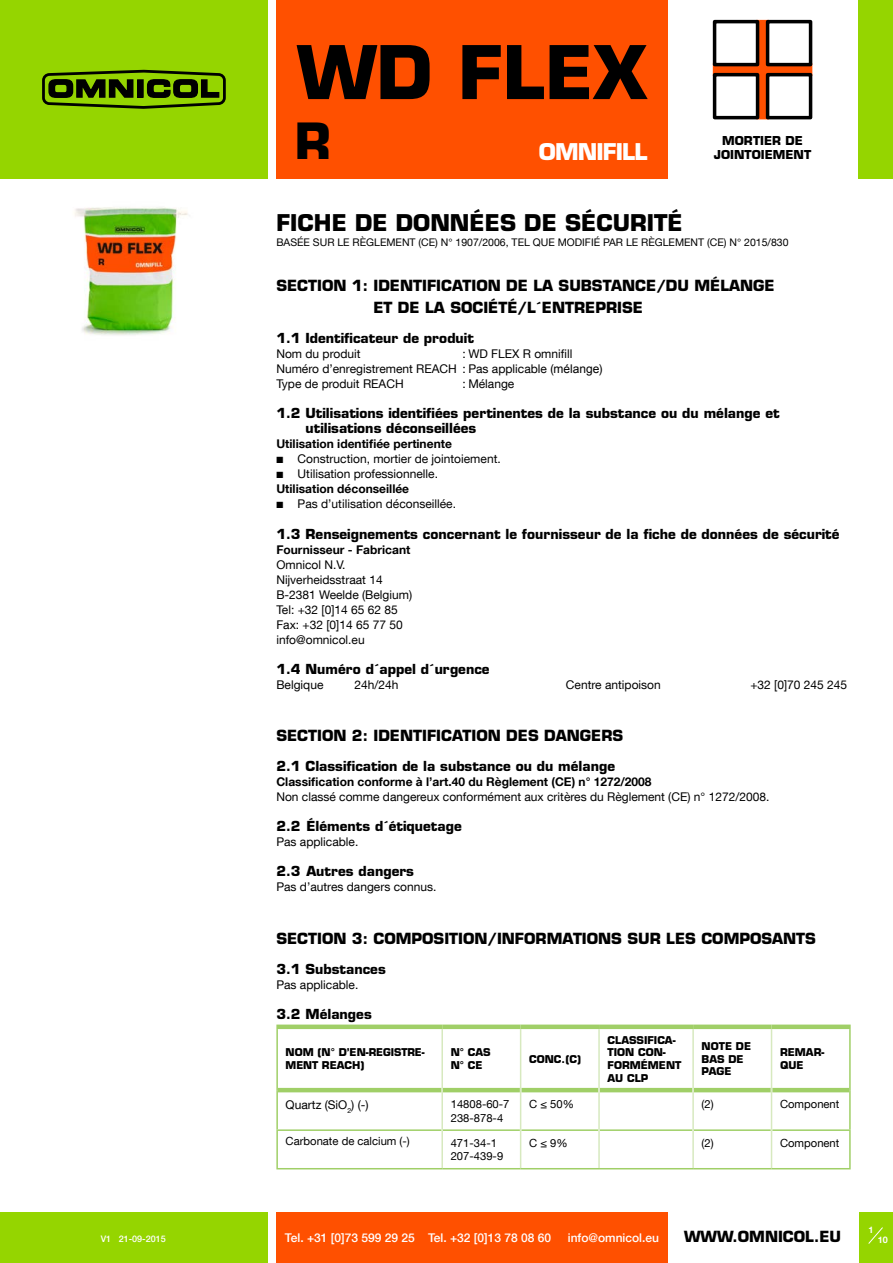
<style>
.page{position:relative;width:893px;height:1263px;background:#fff}
.page>*{position:absolute;margin:0;border:0;box-sizing:border-box;transform-origin:0 0}
.t1{font:700 72px "Eurostile";color:#000}
.t2{font:700 48.6px "Eurostile";color:#000}
.t3{font:700 22.5px "Eurostile";color:#000}
.t4{font:700 22.5px "Eurostile";letter-spacing:-.04em;color:#fff}
.t5{font:700 15px/22.5px "Eurostile";color:#000}
.t6{font:700 13.5px/15px "Eurostile";color:#000}
.t7{font:12px/15px "Helvetica Neue LT Com";color:#000}
.t8{font:700 12px "Helvetica Neue LT Com";color:#000}
.t9{font:500 12px "Helvetica Neue LT Com";color:#fff}
.t10{font:700 12px/13.5px "Eurostile";color:#000;text-align:center}
.t11{font:11.25px/13.5px "Helvetica Neue LT Com";color:#000}
.t12{font:700 10.5px/12.6px "Eurostile";color:#000}
.t13{font:10.5px "Helvetica Neue LT Com";color:#000}
.t14{font:500 9px "Helvetica Neue LT Com";color:#fff}
.t15{font:700 9px "Helvetica Neue LT Com";color:#fff}
.s1{font-family:"Arial"}
.s2{font-weight:700}
</style>
<div class="page">
<div style="left:859px;top:1212px;width:34px;height:51px;background:#95d500"></div>
<div style="left:0;top:1212px;width:268px;height:51px;background:#95d500"></div>
<div style="left:858px;top:0;width:35px;height:179px;background:#95d500"></div>
<div style="left:0;top:0;width:268px;height:179px;background:#95d500"></div>
<div style="left:42px;top:73px;width:184px;height:32px;border:3px solid #000;border-radius:6px"></div>
<svg style="left:48px;top:79px;width:86px;height:19px"></svg>
<div style="left:138px;top:80px;width:5px;height:17px;background:#000"></div>
<div style="left:137px;top:79px;width:7px;height:19px;border:1px solid #000"></div>
<svg style="left:146px;top:79px;width:74px;height:19px"></svg>
<div style="left:276px;top:1212px;width:392px;height:51px;background:#ff5000"></div>
<svg style="left:868px;top:1227px;width:15px;height:17px"></svg>
<div style="left:276px;top:0;width:392px;height:179px;background:#ff5000"></div>
<hr style="left:276px;top:1129px;width:165px;height:2px;background:#a0cf67">
<hr style="left:443px;top:1129px;width:77px;height:2px;background:#a0cf67">
<hr style="left:521px;top:1129px;width:77px;height:2px;background:#a0cf67">
<hr style="left:600px;top:1129px;width:92px;height:2px;background:#a0cf67">
<hr style="left:694px;top:1129px;width:77px;height:2px;background:#a0cf67">
<hr style="left:772px;top:1129px;width:79px;height:2px;background:#a0cf67">
<hr style="left:276px;top:1168px;width:166px;height:1px;background:#a0cf67">
<hr style="left:442px;top:1168px;width:79px;height:1px;background:#a0cf67">
<hr style="left:521px;top:1168px;width:78px;height:1px;background:#a0cf67">
<hr style="left:599px;top:1168px;width:94px;height:1px;background:#a0cf67">
<hr style="left:693px;top:1168px;width:78px;height:1px;background:#a0cf67">
<hr style="left:771px;top:1168px;width:80px;height:1px;background:#a0cf67">
<hr style="left:276px;top:1090px;width:2px;height:39px;background:#a0cf67">
<hr style="left:849px;top:1090px;width:2px;height:39px;background:#a0cf67">
<hr style="left:276px;top:1131px;width:2px;height:37px;background:#a0cf67">
<hr style="left:849px;top:1131px;width:2px;height:37px;background:#a0cf67">
<div style="left:276px;top:1024px;width:166px;height:5px;background:#a0cf67"></div>
<div style="left:442px;top:1024px;width:79px;height:5px;background:#a0cf67"></div>
<div style="left:521px;top:1024px;width:78px;height:5px;background:#a0cf67"></div>
<div style="left:599px;top:1024px;width:94px;height:5px;background:#a0cf67"></div>
<div style="left:693px;top:1024px;width:78px;height:5px;background:#a0cf67"></div>
<div style="left:771px;top:1024px;width:80px;height:5px;background:#a0cf67"></div>
<hr style="left:278px;top:1088px;width:163px;height:4px;background:#a0cf67">
<hr style="left:443px;top:1088px;width:77px;height:4px;background:#a0cf67">
<hr style="left:521px;top:1088px;width:77px;height:4px;background:#a0cf67">
<hr style="left:600px;top:1088px;width:92px;height:4px;background:#a0cf67">
<hr style="left:694px;top:1088px;width:77px;height:4px;background:#a0cf67">
<hr style="left:772px;top:1088px;width:77px;height:4px;background:#a0cf67">
<hr style="left:276px;top:1029px;width:2px;height:61px;background:#a0cf67">
<hr style="left:849px;top:1029px;width:2px;height:61px;background:#a0cf67">
<hr style="left:441px;top:1029px;width:2px;height:61px;background:#d7e9bf">
<hr style="left:520px;top:1029px;width:1px;height:61px;background:#d7e9bf">
<hr style="left:598px;top:1029px;width:2px;height:61px;background:#d7e9bf">
<hr style="left:692px;top:1029px;width:2px;height:61px;background:#d7e9bf">
<hr style="left:771px;top:1029px;width:1px;height:61px;background:#d7e9bf">
<hr style="left:441px;top:1090px;width:2px;height:40px;background:#d7e9bf">
<hr style="left:520px;top:1090px;width:1px;height:40px;background:#d7e9bf">
<hr style="left:598px;top:1090px;width:2px;height:40px;background:#d7e9bf">
<hr style="left:692px;top:1090px;width:2px;height:40px;background:#d7e9bf">
<hr style="left:771px;top:1090px;width:1px;height:40px;background:#d7e9bf">
<hr style="left:441px;top:1130px;width:2px;height:38px;background:#d7e9bf">
<hr style="left:520px;top:1130px;width:1px;height:38px;background:#d7e9bf">
<hr style="left:598px;top:1130px;width:2px;height:38px;background:#d7e9bf">
<hr style="left:692px;top:1130px;width:2px;height:38px;background:#d7e9bf">
<hr style="left:771px;top:1130px;width:1px;height:38px;background:#d7e9bf">
<svg style="left:759px;top:20px;width:7px;height:99px"></svg>
<svg style="left:713px;top:63px;width:99px;height:13px"></svg>
<div style="left:713px;top:73px;width:46px;height:46px;border:4px solid #000"></div>
<div style="left:766px;top:73px;width:46px;height:46px;border:4px solid #000"></div>
<div style="left:713px;top:20px;width:46px;height:46px;border:4px solid #000"></div>
<div style="left:766px;top:20px;width:46px;height:46px;border:4px solid #000"></div>
<img style="left:74px;top:207px;width:114px;height:128px">
<h1 class="t1" style="left:297px;top:28px;width:351px">WD FLEX</h1>
<h2 class="t2" style="left:295px;top:111px;width:38px">R</h2>
<h3 class="t4" style="left:539px;top:138px;width:110px">OMNIFILL</h3>
<p class="t10" style="left:714px;top:134px;width:99px">MORTIER DE<br>JOINTOIEMENT</p>
<h3 class="t3" style="left:276px;top:209px;width:408px">FICHE DE DONNÉES DE SÉCURITÉ</h3>
<p class="t13" style="left:276px;top:236px;width:514px">BASÉE SUR LE RÈGLEMENT (CE) N° 1907/2006, TEL QUE MODIFIÉ PAR LE RÈGLEMENT (CE) N° 2015/830</p>
<p class="t5" style="left:373px;top:274px;width:403px;text-indent:-97px">SECTION 1: IDENTIFICATION DE LA SUBSTANCE/DU MÉLANGE<br>ET DE LA SOCIÉTÉ/L´ENTREPRISE</p>
<p class="t6" style="left:276px;top:331px;width:199px">1.1 Identificateur de produit</p>
<p class="t7" style="left:276px;top:346px;width:86px">Nom du produit</p>
<p class="t7" style="left:276px;top:346px;width:328px;text-indent:186px">: WD FLEX R omnifill<br>Numéro d’enregistrement REACH : Pas applicable (<span class="s1">mélange</span>)<br>Type de produit REACH</p>
<p class="t7" style="left:462px;top:376px;width:54px">: Mélange</p>
<p class="t6" style="left:306px;top:406px;width:476px;text-indent:-29px">1.2 Utilisations identifiées pertinentes de la substance ou du mélange et utilisations déconseillées</p>
<p class="t8" style="left:276px;top:436px;width:177px">Utilisation identifiée pertinente</p>
<p class="t7" style="left:276px;top:451px;width:226px">■ Construction, mortier de jointoiement.</p>
<p class="t7" style="left:276px;top:466px;width:163px">■ Utilisation professionnelle.<br><span class="s2">Utilisation déconseillée</span></p>
<p class="t7" style="left:276px;top:496px;width:181px">■ Pas d’utilisation déconseillée.</p>
<p class="t6" style="left:276px;top:526px;width:565px">1.3 Renseignements concernant le fournisseur de la fiche de données de sécurité</p>
<p class="t8" style="left:276px;top:542px;width:135px">Fournisseur - Fabricant</p>
<p class="t7" style="left:276px;top:556px;width:137px">Omnicol N.V.<br>Nijverheidsstraat 14<br>B-2381 Weelde (Belgium)<br>Tel: +32 [0]14 65 62 85<br>Fax: +32 [0]14 65 77 50 info@omnicol.eu</p>
<p class="t6" style="left:276px;top:661px;width:215px">1.4 Numéro d´appel d´urgence</p>
<p class="t7" style="left:276px;top:676px;width:49px">Belgique</p>
<p class="t7" style="left:354px;top:676px;width:46px">24h/24h</p>
<p class="t7" style="left:566px;top:676px;width:96px">Centre antipoison</p>
<p class="t7" style="left:750px;top:676px;width:98px">+32 [0]70 245 245</p>
<p class="t5" style="left:276px;top:724px;width:348px">SECTION 2: IDENTIFICATION DES DANGERS</p>
<p class="t6" style="left:276px;top:758px;width:340px">2.1 Classification de la substance ou du mélange</p>
<p class="t8" style="left:276px;top:774px;width:377px">Classification conforme à l’art.40 du Règlement (CE) n° 1272/2008</p>
<p class="t7" style="left:276px;top:789px;width:494px">Non classé comme dangereux conformément aux critères du Règlement (CE) n° 1272/2008.</p>
<p class="t6" style="left:276px;top:818px;width:187px">2.2 Éléments d´étiquetage</p>
<p class="t7" style="left:276px;top:834px;width:84px">Pas applicable.</p>
<p class="t6" style="left:276px;top:863px;width:139px">2.3 Autres dangers</p>
<p class="t7" style="left:276px;top:879px;width:162px">Pas d’autres dangers connus.</p>
<p class="t5" style="left:276px;top:927px;width:541px">SECTION 3: COMPOSITION/INFORMATIONS SUR LES COMPOSANTS</p>
<p class="t6" style="left:276px;top:961px;width:111px">3.1 Substances</p>
<p class="t7" style="left:276px;top:976px;width:84px">Pas applicable.</p>
<p class="t6" style="left:276px;top:1006px;width:97px">3.2 Mélanges</p>
<p class="t12" style="left:286px;top:1046px;width:140px">NOM (N° D’EN-REGISTRE-<br>MENT REACH)</p>
<p class="t12" style="left:451px;top:1046px;width:41px">N° CAS<br>N° CE</p>
<p class="t12" style="left:529px;top:1052px;width:53px">CONC.(C)</p>
<p class="t12" style="left:607px;top:1033px;width:75px">CLASSIFICA-<br>TION CON-<br>FORMÉMENT<br>AU CLP</p>
<p class="t12" style="left:702px;top:1040px;width:51px">NOTE DE<br>BAS DE<br>PAGE</p>
<p class="t12" style="left:780px;top:1046px;width:46px">REMAR-<br>QUE</p>
<p class="t7" style="left:286px;top:1097px;width:84px">Quartz (SiO<sub>2</sub>) (-)</p>
<p class="t11" style="left:451px;top:1097px;width:60px">14808-60-7<br>238-878-4</p>
<p class="t11" style="left:529px;top:1097px;width:46px">C ≤ 50%</p>
<p class="t11" style="left:702px;top:1097px;width:14px">(2)</p>
<p class="t11" style="left:780px;top:1097px;width:61px">Component</p>
<p class="t11" style="left:286px;top:1134px;width:126px">Carbonate de calcium (-)</p>
<p class="t11" style="left:451px;top:1136px;width:54px">471-34-1<br>207-439-9</p>
<p class="t11" style="left:529px;top:1136px;width:40px">C ≤ 9%</p>
<p class="t11" style="left:702px;top:1136px;width:14px">(2)</p>
<p class="t11" style="left:780px;top:1136px;width:61px">Component</p>
<p class="t14" style="left:101px;top:1233px;width:67px">V1 21-09-2015</p>
<p class="t9" style="left:285px;top:1230px;width:268px">Tel. +31 [0]73 599 29 25 Tel. +32 [0]13 78 08 60</p>
<p class="t9" style="left:568px;top:1230px;width:93px">info@omnicol.eu</p>
<p class="t5" style="left:684px;top:1225px;width:159px">WWW.OMNICOL.EU</p>
<p class="t15" style="left:868px;top:1224px;width:7px">1</p>
<p class="t15" style="left:878px;top:1234px;width:12px">10</p>
</div>
